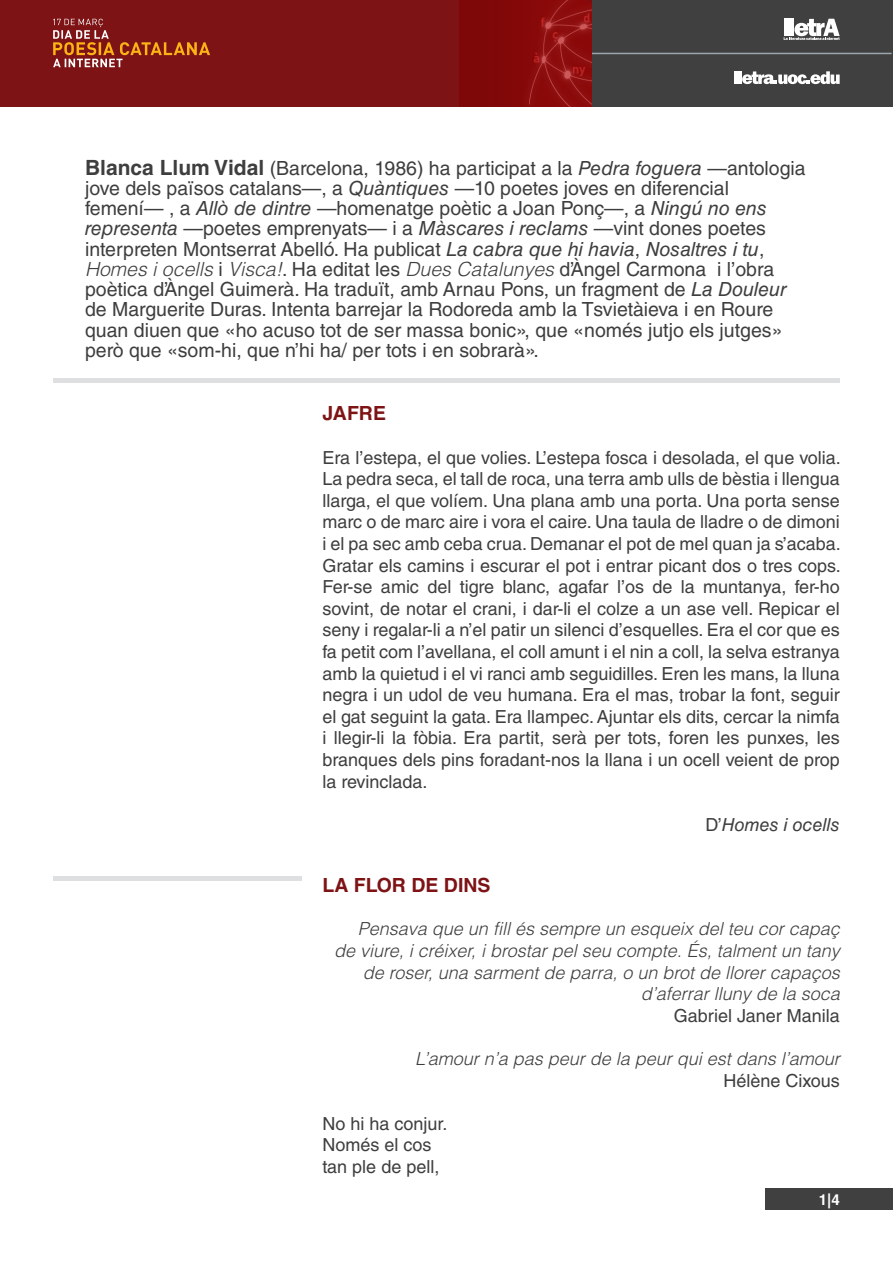
<style>
.page{position:relative;width:893px;height:1263px;background:#fff}
.page>*{position:absolute;margin:0;border:0;box-sizing:border-box;transform-origin:0 0}
.BIO__texto{font:19.5px/20.2px "Helvetica LT Std";color:#3e3e3f}
.CONTENIDO__Título_po{font:700 19.5px "Helvetica LT Std";color:#7e1315}
.CONTENIDO__texto_poe{font:18px/21.6px "Helvetica LT Std";color:#3e3e3f;text-align:justify}
.CONTENIDO__Dedicator{font:italic 300 18px/21.6px "Helvetica LT Std";color:#3e3e3f;text-align:right}
.CONTENIDO__texto_poe-2{font:italic 18px "Helvetica LT Std";color:#3e3e3f}
.PAGINACIÓN__Páginas{font:700 15px "Helvetica LT Std";color:#fff}
.s1{font-weight:700;font-size:21px}
.s2{font-style:italic}
.s3{font-weight:300;font-style:italic}
.s4{font-style:normal}
</style>
<div class="page">
<div style="left:765px;top:1188px;width:128px;height:22px;background:#404040"></div>
<div style="left:0;top:0;width:893px;height:106px;background:#404040"></div>
<div style="left:0;top:0;width:592px;height:106px;background:#7e1315"></div>
<hr style="left:591px;top:53px;width:301px;height:1px;background:#9ba7ac">
<svg style="left:734px;top:71px;width:106px;height:13px"></svg>
<svg style="left:784px;top:19px;width:56px;height:21px"></svg>
<img style="left:459px;top:0;width:133px;height:106px">
<svg style="left:53px;top:19px;width:157px;height:48px"></svg>
<div style="left:53px;top:378px;width:787px;height:5px;background:#dddfe0"></div>
<hr style="left:53px;top:876px;width:248px;height:4px;background:#dddfe0">
<p class="BIO__texto" style="left:85px;top:158px;width:722px"><span class="s1">Blanca Llum Vidal</span> (Barcelona, 1986) ha participat a la <span class="s2">Pedra foguera</span> —antologia jove dels països catalans—, a <span class="s2">Quàntiques</span> —10 poetes joves en diferencial femení— , a <span class="s2">Allò de dintre</span> —homenatge poètic a Joan Ponç—, a <span class="s2">Ningú no ens representa</span> —poetes emprenyats— i a <span class="s2">Màscares i reclams</span> —vint dones poetes interpreten Montserrat Abelló. Ha publicat <span class="s2">La cabra que hi havia</span>, <span class="s2">Nosaltres i tu</span>, <span class="s3">Homes i ocells</span> i <span class="s3">Visca!</span>. Ha editat les <span class="s3">Dues Catalunyes</span> d’Àngel Carmona i l’obra poètica d’Àngel Guimerà. Ha traduït, amb Arnau Pons, un fragment de <span class="s2">La Douleur </span>de Marguerite Duras. Intenta barrejar la Rodoreda amb la Tsvietàieva i en Roure quan diuen que «ho acuso tot de ser massa bonic», que «només jutjo els jutges» però que «som-hi, que n’hi ha/ per tots i en sobrarà».</p>
<p class="CONTENIDO__Título_po" style="left:322px;top:402px;width:65px">JAFRE</p>
<p class="CONTENIDO__texto_poe" style="left:322px;top:446px;width:520px">Era l’estepa, el que volies. L’estepa fosca i desolada, el que volia.<br>La pedra seca, el tall de roca, una terra amb ulls de bèstia i llengua llarga, el que volíem. Una plana amb una porta. Una porta sense marc o de marc aire i vora el caire. Una taula de lladre o de dimoni i el pa sec amb ceba crua. Demanar el pot de mel quan ja s’acaba.<br>Gratar els camins i escurar el pot i entrar picant dos o tres cops.<br>Fer-se amic del tigre blanc, agafar l’os de la muntanya, fer-ho sovint, de notar el crani, i dar-li el colze a un ase vell. Repicar el seny i regalar-li a n’el patir un silenci d’esquelles. Era el cor que es fa petit com l’avellana, el coll amunt i el nin a coll, la selva estranya amb la quietud i el vi ranci amb seguidilles. Eren les mans, la lluna negra i un udol de veu humana. Era el mas, trobar la font, seguir el gat seguint la gata. Era llampec. Ajuntar els dits, cercar la nimfa i llegir-li la fòbia. Era partit, serà per tots, foren les punxes, les branques dels pins foradant-nos la llana i un ocell veient de prop la revinclada.</p>
<p class="CONTENIDO__texto_poe-2" style="left:705px;top:814px;width:136px"><span class="s4">D’</span>Homes i ocells</p>
<p class="CONTENIDO__Título_po" style="left:322px;top:873px;width:170px">LA FLOR DE DINS</p>
<p class="CONTENIDO__Dedicator" style="left:334px;top:918px;width:507px">Pensava que un fill és sempre un esqueix del teu cor capaç de viure, i créixer, i brostar pel seu compte. És, talment un tany de roser, una sarment de parra, o un brot de llorer capaços d’aferrar lluny de la soca</p>
<p class="CONTENIDO__texto_poe" style="left:674px;top:1004px;width:167px">Gabriel Janer Manila</p>
<p class="CONTENIDO__Dedicator" style="left:415px;top:1048px;width:426px">L’amour n’a pas peur de la peur qui est dans l’amour</p>
<p class="CONTENIDO__texto_poe" style="left:723px;top:1069px;width:118px">Hélène Cixous</p>
<p class="CONTENIDO__texto_poe" style="left:322px;top:1112px;width:127px">No hi ha conjur.</p>
<p class="CONTENIDO__texto_poe" style="left:322px;top:1134px;width:111px">Només el cos</p>
<p class="CONTENIDO__texto_poe" style="left:322px;top:1156px;width:118px">tan ple de pell,</p>
<p class="PAGINACIÓN__Páginas" style="left:819px;top:1190px;width:22px">1|4</p>
</div>
